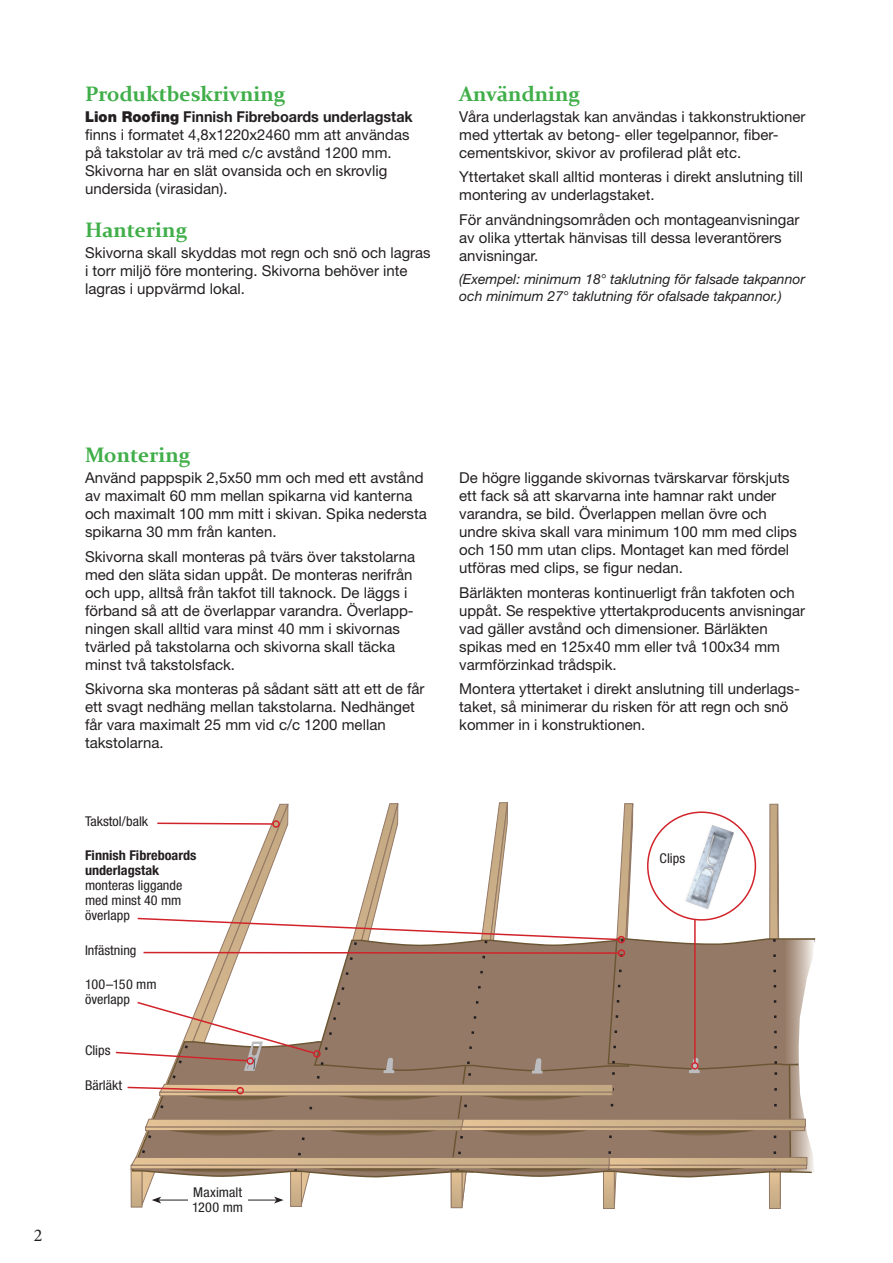
<style>
.page{position:relative;width:893px;height:1263px;background:#fff}
.page>*{position:absolute;margin:0;border:0;box-sizing:border-box;transform-origin:0 0}
.t1{font:700 21px "Constantia";color:#40ae49}
.t2{font:18px "Minion Pro";color:#231f20}
.t3{font:15px/18px "Helvetica Neue LT Std";color:#231f20}
.t4{font:italic 13.95px/16.8px "Helvetica Neue LT Std";color:#231f20}
.t5{font:condensed 13.5px/15px "Helvetica Neue LT Std";color:#231f20;scale:1.05 1}
.t6{font:700 condensed 13.5px/15px "Helvetica Neue LT Std";color:#231f20;scale:1.05 1}
.s1{font-weight:900}
.s2{font-weight:700}
</style>
<div class="page">
<div style="left:603px;top:1170px;width:12px;height:39px;border:1px solid #947966"></div>
<div style="left:769px;top:1170px;width:12px;height:39px;border:1px solid #947966"></div>
<svg style="left:115px;top:802px;width:701px;height:406px"></svg>
<div style="left:188px;top:1187px;width:59px;height:37px;background:#fff"></div>
<h1 class="t1" style="left:85px;top:79px;width:202px">Produktbeskrivning</h1>
<p class="t3" style="left:85px;top:107px;width:329px"><span class="s1">Lion Roofing</span> <span class="s2">Finnish Fibreboards underlagstak </span>finns i formatet 4,8x1220x2460 mm att användas på takstolar av trä med c/c avstånd 1200 mm.<br>Skivorna har en slät ovansida och en skrovlig undersida (virasidan).</p>
<h1 class="t1" style="left:85px;top:216px;width:104px">Hantering</h1>
<p class="t3" style="left:85px;top:244px;width:347px">Skivorna skall skyddas mot regn och snö och lagras i torr miljö före montering. Skivorna behöver inte lagras i uppvärmd lokal.</p>
<h1 class="t1" style="left:459px;top:79px;width:122px">Användning</h1>
<p class="t3" style="left:459px;top:107px;width:348px">Våra underlagstak kan användas i takkonstruktioner med yttertak av betong- eller tegelpannor, fiber&shy;cementskivor, skivor av profilerad plåt etc.</p>
<p class="t3" style="left:459px;top:168px;width:345px">Yttertaket skall alltid monteras i direkt anslutning till montering av underlagstaket.</p>
<p class="t3" style="left:459px;top:210px;width:342px">För användningsområden och montageanvisningar av olika yttertak hänvisas till dessa leverantörers anvisningar.</p>
<p class="t4" style="left:459px;top:270px;width:347px">(Exempel: minimum 18° taklutning för falsade takpannor och minimum 27° taklutning för ofalsade takpannor.)</p>
<p class="t2" style="left:34px;top:1223px;width:10px">2</p>
<h1 class="t1" style="left:85px;top:441px;width:107px">Montering</h1>
<p class="t3" style="left:85px;top:469px;width:343px">Använd pappspik 2,5x50 mm och med ett avstånd av maximalt 60 mm mellan spikarna vid kanterna och maximalt 100 mm mitt i skivan. Spika nedersta spikarna 30 mm från kanten.</p>
<p class="t3" style="left:85px;top:547px;width:332px">Skivorna skall monteras på tvärs över takstolarna med den släta sidan uppåt. De monteras nerifrån och upp, alltså från takfot till taknock. De läggs i förband så att de överlappar varandra. Överlapp&shy;ningen skall alltid vara minst 40 mm i skivornas tvärled på takstolarna och skivorna skall täcka minst två takstolsfack.</p>
<p class="t3" style="left:85px;top:680px;width:341px">Skivorna ska monteras på sådant sätt att ett de får ett svagt nedhäng mellan takstolarna. Nedhänget får vara maximalt 25 mm vid c/c 1200 mellan takstolarna.</p>
<p class="t5" style="left:85px;top:814px;width:62px">Takstol/balk</p>
<p class="t6" style="left:85px;top:848px;width:108px">Finnish Fibreboards underlagstak</p>
<p class="t5" style="left:85px;top:878px;width:94px;text-align:justify">monteras liggande med minst 40 mm överlapp</p>
<p class="t5" style="left:85px;top:942px;width:50px">Infästning</p>
<p class="t5" style="left:85px;top:977px;width:70px">100–150 mm överlapp</p>
<p class="t5" style="left:85px;top:1043px;width:26px">Clips</p>
<p class="t5" style="left:85px;top:1077px;width:37px">Bärläkt</p>
<p class="t3" style="left:459px;top:469px;width:339px">De högre liggande skivornas tvärskarvar förskjuts ett fack så att skarvarna inte hamnar rakt under varandra, se bild. Överlappen mellan övre och undre skiva skall vara minimum 100 mm med clips och 150 mm utan clips. Montaget kan med fördel utföras med clips, se figur nedan.</p>
<p class="t3" style="left:459px;top:583px;width:347px">Bärläkten monteras kontinuerligt från takfoten och uppåt. Se respektive yttertakproducents anvisningar vad gäller avstånd och dimensioner. Bärläkten spikas med en 125x40 mm eller två 100x34 mm varmförzinkad trådspik.</p>
<p class="t3" style="left:459px;top:680px;width:342px">Montera yttertaket i direkt anslutning till underlags&shy;taket, så minimerar du risken för att regn och snö kommer in i konstruktionen.</p>
<p class="t5" style="left:660px;top:851px;width:26px">Clips</p>
<p class="t5" style="left:192px;top:1185px;width:50px">Maximalt<br>1200 mm</p>
</div>
